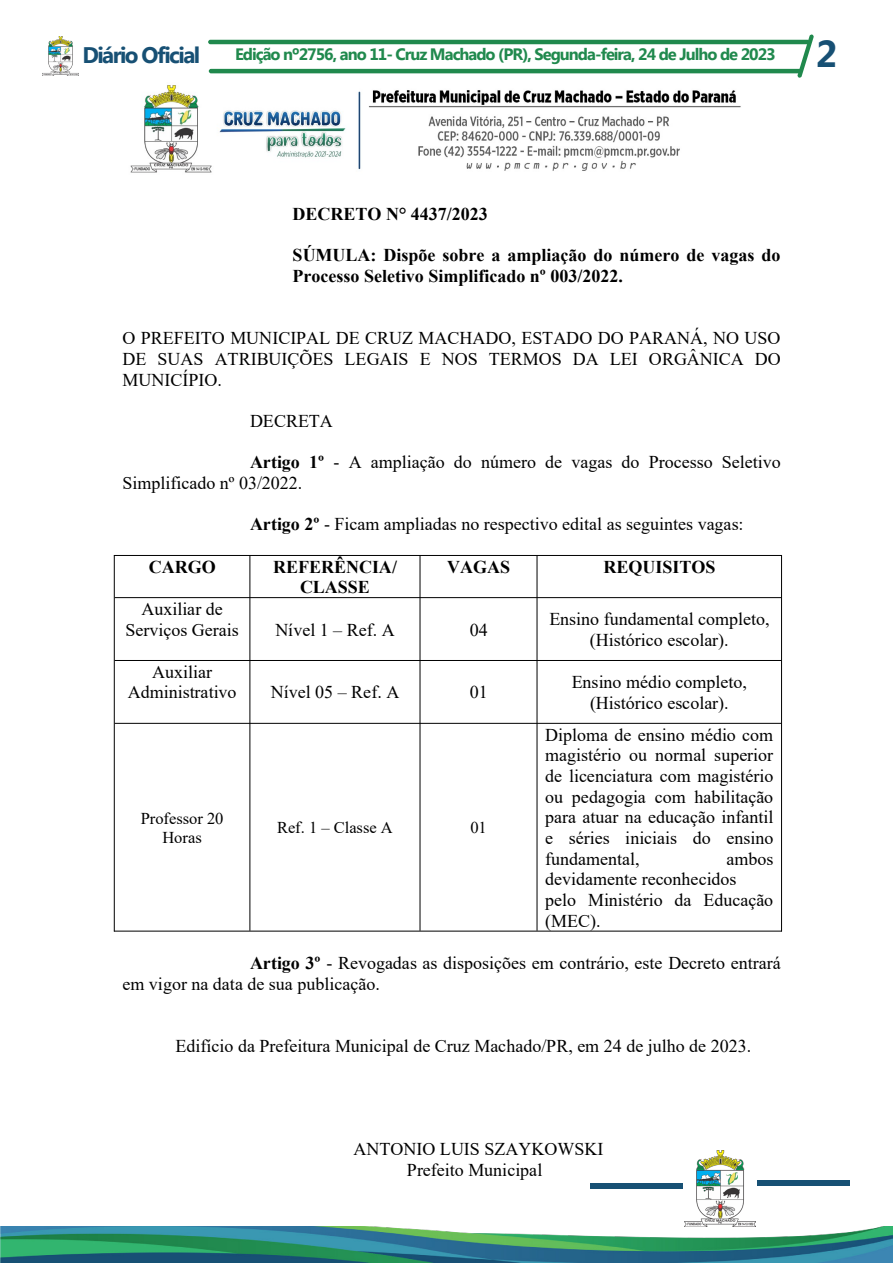
<style>
.page{position:relative;width:893px;height:1263px;background:#fff}
.page>*{position:absolute;margin:0;border:0;box-sizing:border-box;transform-origin:0 0}
.t1{font:700 37.5px "Myanmar Text";color:#175074}
.t2{font:700 22.5px "Myanmar Text";letter-spacing:-.07em;color:#175074}
.t3{font:18px/20.7px "Times New Roman";color:#000;text-align:center}
.t4{font:700 18px/20.7px "Times New Roman";color:#000}
.t5{font:700 16.5px "Myanmar Text";letter-spacing:-.06em;color:#20894d}
.t6{font:16.5px/19px "Times New Roman";color:#000;text-align:center}
.s1{font-weight:700}
</style>
<div class="page">
<hr style="left:208px;top:40px;width:602px;height:4px;background:#20894d;border-radius:2px">
<hr style="left:209px;top:69px;width:593px;height:4px;background:#20894d;border-radius:2px">
<img style="left:43px;top:37px;width:36px;height:38px">
<svg style="left:797px;top:34px;width:17px;height:44px"></svg>
<img style="left:0;top:1226px;width:892px;height:37px">
<img style="left:892px;top:1226px;width:1px;height:37px">
<img style="left:130px;top:85px;width:611px;height:88px">
<hr style="left:114px;top:555px;width:668px;height:1px;background:#000">
<hr style="left:115px;top:597px;width:666px;height:1px;background:#000">
<hr style="left:115px;top:660px;width:666px;height:1px;background:#000">
<hr style="left:115px;top:723px;width:666px;height:1px;background:#000">
<hr style="left:114px;top:931px;width:668px;height:1px;background:#000">
<hr style="left:114px;top:555px;width:1px;height:376px;background:#000">
<hr style="left:250px;top:556px;width:1px;height:375px;background:#000">
<hr style="left:420px;top:556px;width:1px;height:375px;background:#000">
<hr style="left:537px;top:556px;width:1px;height:375px;background:#000">
<hr style="left:781px;top:555px;width:1px;height:376px;background:#000">
<svg style="left:590px;top:1183px;width:93px;height:5px"></svg>
<img style="left:685px;top:1151px;width:70px;height:75px">
<svg style="left:757px;top:1180px;width:93px;height:6px"></svg>
<p class="t2" style="left:82px;top:42px;width:119px">Diário Oficial</p>
<p class="t5" style="left:235px;top:45px;width:542px">Edição nº2756, ano 11- Cruz Machado (PR), Segunda-feira, 24 de Julho de 2023</p>
<p class="t1" style="left:816px;top:32px;width:23px">2</p>
<p class="t4" style="left:293px;top:204px;width:197px">DECRETO N° 4437/2023</p>
<p class="t4" style="left:293px;top:245px;width:489px">SÚMULA: Dispõe sobre a ampliação do número de vagas do<br>Processo Seletivo Simplificado nº 003/2022.</p>
<p class="t3" style="left:123px;top:328px;width:660px;text-align:justify">O PREFEITO MUNICIPAL DE CRUZ MACHADO, ESTADO DO PARANÁ, NO USO DE SUAS ATRIBUIÇÕES LEGAIS E NOS TERMOS DA LEI ORGÂNICA DO MUNICÍPIO.</p>
<p class="t3" style="left:250px;top:411px;width:84px">DECRETA</p>
<p class="t3" style="left:123px;top:452px;width:660px;text-align:left;text-indent:127px"><span class="s1">Artigo 1º</span> - A ampliação do número de vagas do Processo Seletivo<br>Simplificado nº 03/2022.</p>
<p class="t3" style="left:250px;top:514px;width:495px"><span class="s1">Artigo 2º</span> - Ficam ampliadas no respectivo edital as seguintes vagas:</p>
<p class="t4" style="left:149px;top:556px;width:68px">CARGO</p>
<p class="t4" style="left:273px;top:556px;width:125px;text-align:center">REFERÊNCIA/<br>CLASSE</p>
<p class="t4" style="left:447px;top:556px;width:64px">VAGAS</p>
<p class="t4" style="left:603px;top:556px;width:113px">REQUISITOS</p>
<p class="t3" style="left:126px;top:598px;width:115px">Auxiliar de<br>Serviços Gerais</p>
<p class="t3" style="left:275px;top:619px;width:121px">Nível 1 – Ref. A</p>
<p class="t3" style="left:470px;top:619px;width:19px">04</p>
<p class="t3" style="left:549px;top:609px;width:222px">Ensino fundamental completo, (Histórico escolar).</p>
<p class="t3" style="left:128px;top:661px;width:110px">Auxiliar<br>Administrativo</p>
<p class="t3" style="left:271px;top:682px;width:130px">Nível 05 – Ref. A</p>
<p class="t3" style="left:470px;top:682px;width:19px">01</p>
<p class="t3" style="left:572px;top:672px;width:177px">Ensino médio completo, (Histórico escolar).</p>
<p class="t3" style="left:545px;top:724px;width:230px;text-align:justify">Diploma de ensino médio com magistério ou normal superior de licenciatura com magistério ou pedagogia com habilitação para atuar na educação infantil e séries iniciais do ensino fundamental,</p>
<p class="t6" style="left:141px;top:809px;width:84px">Professor 20<br>Horas</p>
<p class="t6" style="left:277px;top:818px;width:117px">Ref. 1 – Classe A</p>
<p class="t6" style="left:470px;top:818px;width:18px">01</p>
<p class="t3" style="left:545px;top:848px;width:230px;text-align:left;text-indent:181px">ambos devidamente reconhecidos<br>pelo Ministério da Educação (MEC).</p>
<p class="t3" style="left:123px;top:953px;width:660px;text-align:left;text-indent:127px"><span class="s1">Artigo 3º</span> - Revogadas as disposições em contrário, este Decreto entrará em vigor na data de sua publicação.</p>
<p class="t3" style="left:176px;top:1035px;width:577px">Edifício da Prefeitura Municipal de Cruz Machado/PR, em 24 de julho de 2023.</p>
<p class="t3" style="left:354px;top:1139px;width:251px">ANTONIO LUIS SZAYKOWSKI<br>Prefeito Municipal</p>
</div>
